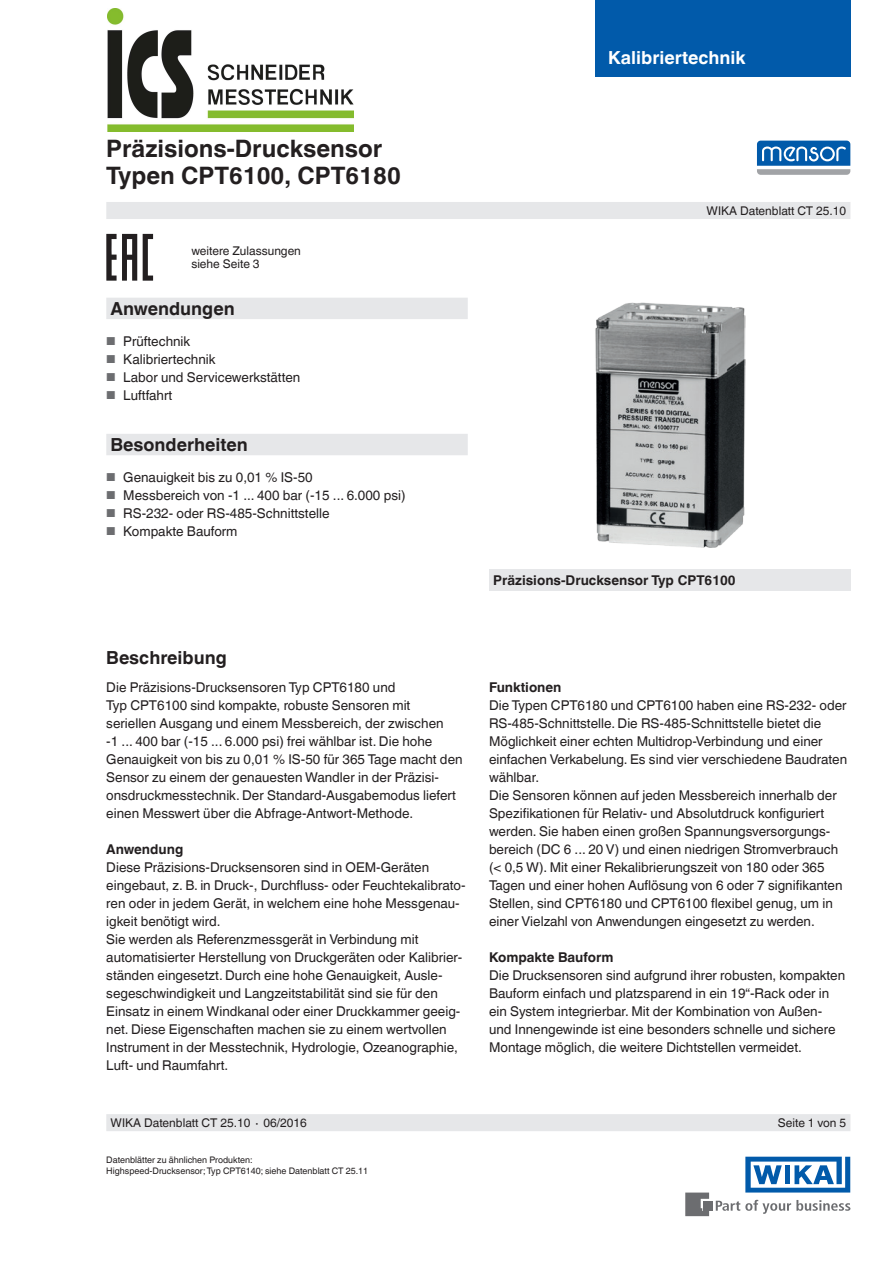
<style>
.page{position:relative;width:893px;height:1263px;background:#fff}
.page>*{position:absolute;margin:0;border:0;box-sizing:border-box;transform-origin:0 0}
.t1{font:700 24px/27px "Helvetica World";color:#231f20}
.t2{font:700 18px "Helvetica World";color:#231f20}
.t3{font:700 18px "Helvetica World";color:#fff}
.t4{font:13.5px/18px "Helvetica World";color:#231f20}
.t5{font:700 13.5px "Helvetica World";color:#231f20}
.t6{font:12px/13.5px "Helvetica World";color:#231f20}
.t7{font:9px/10.5px "Helvetica World";color:#231f20}
.s1{font-size:11.55px;color:#6c6d70}
</style>
<div class="page">
<svg style="left:716px;top:1200px;width:134px;height:14px"></svg>
<div style="left:703px;top:1201px;width:9px;height:9px;background:#6c6d70"></div>
<svg style="left:685px;top:1192px;width:24px;height:24px"></svg>
<svg style="left:745px;top:1157px;width:105px;height:35px"></svg>
<div style="left:595px;top:0;width:255px;height:77px;background:#015aaa"></div>
<div style="left:106px;top:202px;width:744px;height:17px;background:#e6e7e9"></div>
<div style="left:106px;top:1114px;width:744px;height:17px;background:#e6e7e9"></div>
<svg style="left:757px;top:141px;width:93px;height:34px"></svg>
<svg style="left:143px;top:234px;width:10px;height:47px"></svg>
<svg style="left:106px;top:234px;width:31px;height:47px"></svg>
<div style="left:489px;top:570px;width:361px;height:21px;background:#e6e7e9"></div>
<img style="left:595px;top:302px;width:150px;height:246px">
<svg style="left:106px;top:298px;width:362px;height:157px"></svg>
<img style="left:108px;top:9px;width:246px;height:123px">
<h2 class="t3" style="left:608px;top:47px;width:139px">Kalibriertechnik</h2>
<h1 class="t1" style="left:106px;top:135px;width:296px">Präzisions-Drucksensor<br>Typen CPT6100, CPT6180</h1>
<p class="t6" style="left:191px;top:244px;width:111px">weitere Zulassungen siehe Seite 3</p>
<h2 class="t2" style="left:111px;top:298px;width:126px">Anwendungen</h2>
<p class="t4" style="left:106px;top:332px;width:86px"><span class="s1">■</span> Prüftechnik</p>
<p class="t4" style="left:106px;top:350px;width:111px"><span class="s1">■</span> Kalibriertechnik</p>
<p class="t4" style="left:106px;top:368px;width:196px"><span class="s1">■</span> Labor und Servicewerkstätten</p>
<p class="t4" style="left:106px;top:386px;width:68px"><span class="s1">■</span> Luftfahrt</p>
<h2 class="t2" style="left:111px;top:434px;width:139px">Besonderheiten</h2>
<p class="t4" style="left:106px;top:468px;width:208px"><span class="s1">■</span> Genauigkeit bis zu 0,01 % IS-50</p>
<p class="t4" style="left:106px;top:486px;width:301px"><span class="s1">■</span> Messbereich von -1 ... 400 bar (-15 ... 6.000 psi)</p>
<p class="t4" style="left:106px;top:504px;width:225px"><span class="s1">■</span> RS-232- oder RS-485-Schnittstelle</p>
<p class="t4" style="left:106px;top:522px;width:133px"><span class="s1">■</span> Kompakte Bauform</p>
<p class="t6" style="left:707px;top:204px;width:141px">WIKA Datenblatt CT 25.10</p>
<p class="t5" style="left:493px;top:573px;width:244px">Präzisions-Drucksensor Typ CPT6100</p>
<h2 class="t2" style="left:106px;top:647px;width:122px">Beschreibung</h2>
<p class="t4" style="left:106px;top:678px;width:358px">Die Präzisions-Drucksensoren Typ CPT6180 und<br>Typ CPT6100 sind kompakte, robuste Sensoren mit seriellen Ausgang und einem Messbereich, der zwischen<br>-1 ... 400 bar (-15 ... 6.000 psi) frei wählbar ist. Die hohe Genauigkeit von bis zu 0,01 % IS-50 für 365 Tage macht den Sensor zu einem der genauesten Wandler in der Präzisi&shy;onsdruckmesstechnik. Der Standard-Ausgabemodus liefert einen Messwert über die Abfrage-Antwort-Methode.</p>
<p class="t5" style="left:106px;top:841px;width:79px">Anwendung</p>
<p class="t4" style="left:106px;top:858px;width:361px">Diese Präzisions-Drucksensoren sind in OEM-Geräten eingebaut, z. B. in Druck-, Durchfluss- oder Feuchtekalibrato&shy;ren oder in jedem Gerät, in welchem eine hohe Messgenau&shy;igkeit benötigt wird.<br>Sie werden als Referenzmessgerät in Verbindung mit automatisierter Herstellung von Druckgeräten oder Kalibrier&shy;ständen eingesetzt. Durch eine hohe Genauigkeit, Ausle&shy;segeschwindigkeit und Langzeitstabilität sind sie für den Einsatz in einem Windkanal oder einer Druckkammer geeig&shy;net. Diese Eigenschaften machen sie zu einem wertvollen Instrument in der Messtechnik, Hydrologie, Ozeanographie, Luft- und Raumfahrt.</p>
<p class="t5" style="left:489px;top:679px;width:74px">Funktionen</p>
<p class="t4" style="left:489px;top:696px;width:360px">Die Typen CPT6180 und CPT6100 haben eine RS-232- oder RS-485-Schnittstelle. Die RS-485-Schnittstelle bietet die Möglichkeit einer echten Multidrop-Verbindung und einer einfachen Verkabelung. Es sind vier verschiedene Baudraten wählbar.<br>Die Sensoren können auf jeden Messbereich innerhalb der Spezifikationen für Relativ- und Absolutdruck konfiguriert werden. Sie haben einen großen Spannungsversorgungs&shy;bereich (DC 6 ... 20 V) und einen niedrigen Stromverbrauch (&lt; 0,5 W). Mit einer Rekalibrierungszeit von 180 oder 365<br>Tagen und einer hohen Auflösung von 6 oder 7 signifikanten Stellen, sind CPT6180 und CPT6100 flexibel genug, um in einer Vielzahl von Anwendungen eingesetzt zu werden.</p>
<p class="t5" style="left:489px;top:949px;width:126px">Kompakte Bauform</p>
<p class="t4" style="left:489px;top:966px;width:358px">Die Drucksensoren sind aufgrund ihrer robusten, kompakten Bauform einfach und platzsparend in ein 19“-Rack oder in ein System integrierbar. Mit der Kombination von Außen&shy;und Innengewinde ist eine besonders schnelle und sichere Montage möglich, die weitere Dichtstellen vermeidet.</p>
<p class="t6" style="left:111px;top:1116px;width:198px">WIKA Datenblatt CT 25.10 ∙ 06/2016</p>
<p class="t6" style="left:778px;top:1116px;width:70px">Seite 1 von 5</p>
<p class="t7" style="left:106px;top:1155px;width:263px">Datenblätter zu ähnlichen Produkten:<br>Highspeed-Drucksensor; Typ CPT6140; siehe Datenblatt CT 25.11</p>
</div>
